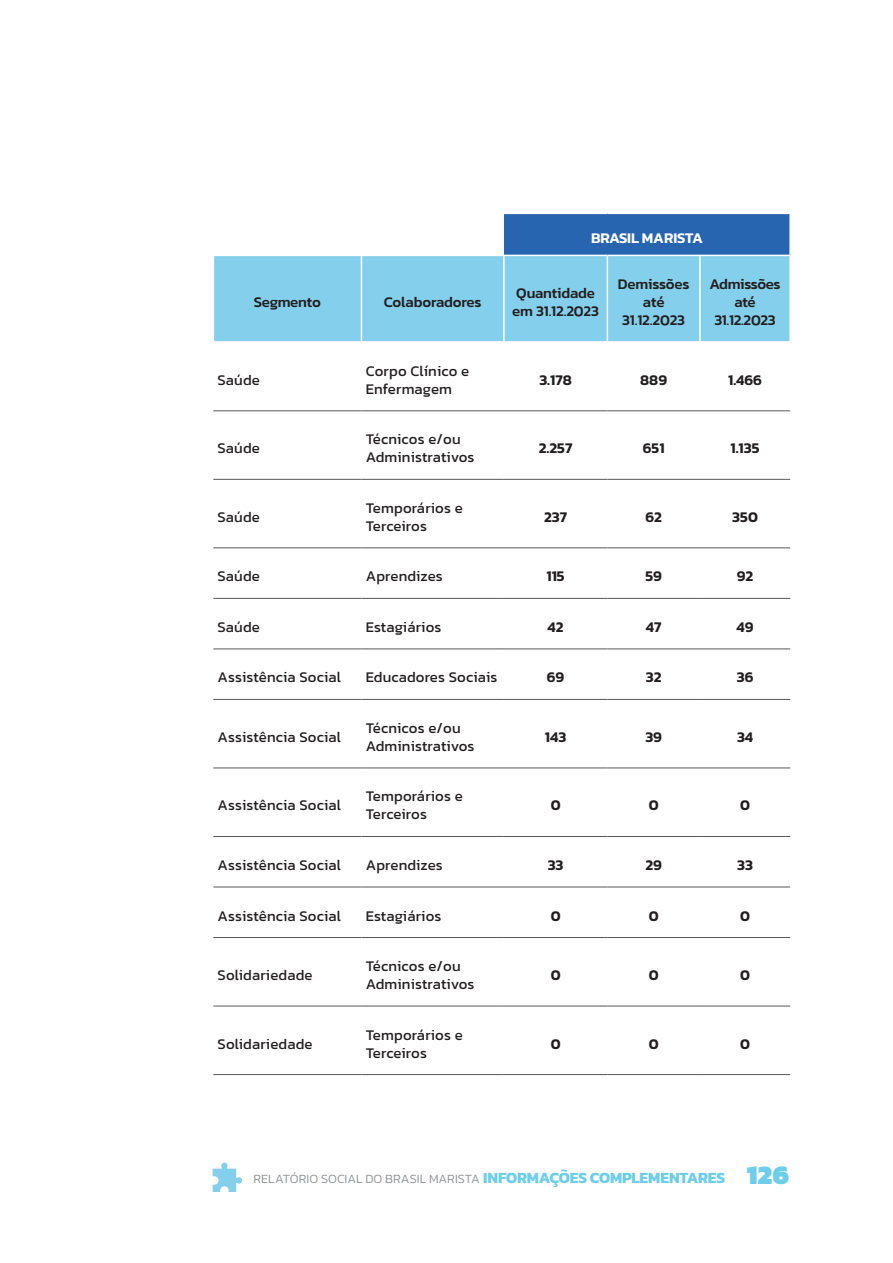
<style>
.page{position:relative;width:893px;height:1263px;background:#fff}
.page>*{position:absolute;margin:0;border:0;box-sizing:border-box;transform-origin:0 0}
.t1{font:15px/18px "Kanit";letter-spacing:.01em;color:#231f20}
.t2{font:500 15px/18px "Kanit";letter-spacing:-.01em;color:#231f20;text-align:center}
.t3{font:600 15px "Kanit";color:#231f20}
.t4{font:600 15px "Kanit";letter-spacing:-.01em;color:#fff}
.t5{font:300 12.75px "Kanit";color:#939598}
.s1{font-weight:700;font-size:15.75px;color:#6eceea}
.s2{font-weight:900;font-size:27px;color:#6eceea}
</style>
<div class="page">
<svg style="left:213px;top:1163px;width:29px;height:29px"></svg>
<div style="left:504px;top:213px;width:286px;height:42px;background:#2765b1"></div>
<div style="left:214px;top:256px;width:575px;height:85px;background:#84cfeb"></div>
<hr style="left:361px;top:256px;width:1px;height:85px;background:#fff">
<hr style="left:503px;top:256px;width:2px;height:85px;background:#fff">
<hr style="left:607px;top:256px;width:1px;height:85px;background:#fff">
<hr style="left:699px;top:256px;width:2px;height:85px;background:#fff">
<hr style="left:504px;top:213px;width:103px;height:1px;background:#fff">
<hr style="left:607px;top:213px;width:93px;height:1px;background:#fff">
<hr style="left:700px;top:213px;width:91px;height:1px;background:#fff">
<hr style="left:789px;top:214px;width:2px;height:41px;background:#fff">
<hr style="left:213px;top:410px;width:148px;height:1px;background:#57585a">
<hr style="left:361px;top:410px;width:143px;height:1px;background:#57585a">
<hr style="left:504px;top:410px;width:103px;height:1px;background:#57585a">
<hr style="left:607px;top:410px;width:93px;height:1px;background:#57585a">
<hr style="left:700px;top:410px;width:90px;height:1px;background:#57585a">
<hr style="left:213px;top:479px;width:148px;height:1px;background:#57585a">
<hr style="left:361px;top:479px;width:143px;height:1px;background:#57585a">
<hr style="left:504px;top:479px;width:103px;height:1px;background:#57585a">
<hr style="left:607px;top:479px;width:93px;height:1px;background:#57585a">
<hr style="left:700px;top:479px;width:90px;height:1px;background:#57585a">
<hr style="left:213px;top:547px;width:148px;height:1px;background:#57585a">
<hr style="left:361px;top:547px;width:143px;height:1px;background:#57585a">
<hr style="left:504px;top:547px;width:103px;height:1px;background:#57585a">
<hr style="left:607px;top:547px;width:93px;height:1px;background:#57585a">
<hr style="left:700px;top:547px;width:90px;height:1px;background:#57585a">
<hr style="left:213px;top:1006px;width:148px;height:1px;background:#57585a">
<hr style="left:361px;top:1006px;width:143px;height:1px;background:#57585a">
<hr style="left:504px;top:1006px;width:103px;height:1px;background:#57585a">
<hr style="left:607px;top:1006px;width:93px;height:1px;background:#57585a">
<hr style="left:700px;top:1006px;width:90px;height:1px;background:#57585a">
<hr style="left:213px;top:1074px;width:148px;height:1px;background:#57585a">
<hr style="left:361px;top:1074px;width:143px;height:1px;background:#57585a">
<hr style="left:504px;top:1074px;width:103px;height:1px;background:#57585a">
<hr style="left:607px;top:1074px;width:93px;height:1px;background:#57585a">
<hr style="left:700px;top:1074px;width:90px;height:1px;background:#57585a">
<hr style="left:213px;top:598px;width:148px;height:1px;background:#57585a">
<hr style="left:361px;top:598px;width:143px;height:1px;background:#57585a">
<hr style="left:504px;top:598px;width:103px;height:1px;background:#57585a">
<hr style="left:607px;top:598px;width:93px;height:1px;background:#57585a">
<hr style="left:700px;top:598px;width:90px;height:1px;background:#57585a">
<hr style="left:213px;top:648px;width:148px;height:1px;background:#57585a">
<hr style="left:361px;top:648px;width:143px;height:1px;background:#57585a">
<hr style="left:504px;top:648px;width:103px;height:1px;background:#57585a">
<hr style="left:607px;top:648px;width:93px;height:1px;background:#57585a">
<hr style="left:700px;top:648px;width:90px;height:1px;background:#57585a">
<hr style="left:213px;top:699px;width:148px;height:1px;background:#57585a">
<hr style="left:361px;top:699px;width:143px;height:1px;background:#57585a">
<hr style="left:504px;top:699px;width:103px;height:1px;background:#57585a">
<hr style="left:607px;top:699px;width:93px;height:1px;background:#57585a">
<hr style="left:700px;top:699px;width:90px;height:1px;background:#57585a">
<hr style="left:213px;top:767px;width:148px;height:1px;background:#57585a">
<hr style="left:361px;top:767px;width:143px;height:1px;background:#57585a">
<hr style="left:504px;top:767px;width:103px;height:1px;background:#57585a">
<hr style="left:607px;top:767px;width:93px;height:1px;background:#57585a">
<hr style="left:700px;top:767px;width:90px;height:1px;background:#57585a">
<hr style="left:213px;top:836px;width:148px;height:1px;background:#57585a">
<hr style="left:361px;top:836px;width:143px;height:1px;background:#57585a">
<hr style="left:504px;top:836px;width:103px;height:1px;background:#57585a">
<hr style="left:607px;top:836px;width:93px;height:1px;background:#57585a">
<hr style="left:700px;top:836px;width:90px;height:1px;background:#57585a">
<hr style="left:213px;top:887px;width:148px;height:1px;background:#57585a">
<hr style="left:361px;top:887px;width:143px;height:1px;background:#57585a">
<hr style="left:504px;top:887px;width:103px;height:1px;background:#57585a">
<hr style="left:607px;top:887px;width:93px;height:1px;background:#57585a">
<hr style="left:700px;top:887px;width:90px;height:1px;background:#57585a">
<hr style="left:213px;top:937px;width:148px;height:1px;background:#57585a">
<hr style="left:361px;top:937px;width:143px;height:1px;background:#57585a">
<hr style="left:504px;top:937px;width:103px;height:1px;background:#57585a">
<hr style="left:607px;top:937px;width:93px;height:1px;background:#57585a">
<hr style="left:700px;top:937px;width:90px;height:1px;background:#57585a">
<p class="t4" style="left:591px;top:226px;width:114px">BRASIL MARISTA</p>
<p class="t2" style="left:254px;top:292px;width:69px">Segmento</p>
<p class="t2" style="left:384px;top:292px;width:99px">Colaboradores</p>
<p class="t2" style="left:512px;top:283px;width:88px;text-align:left">Quantidade em 31.12.2023</p>
<p class="t2" style="left:618px;top:274px;width:73px">Demissões até<br>31.12.2023</p>
<p class="t2" style="left:709px;top:274px;width:73px">Admissões até<br>31.12.2023</p>
<p class="t1" style="left:218px;top:370px;width:44px">Saúde</p>
<p class="t1" style="left:366px;top:361px;width:105px">Corpo Clínico e<br>Enfermagem</p>
<p class="t3" style="left:539px;top:368px;width:34px">3.178</p>
<p class="t3" style="left:640px;top:368px;width:28px">889</p>
<p class="t3" style="left:728px;top:368px;width:35px">1.466</p>
<p class="t1" style="left:218px;top:439px;width:44px">Saúde</p>
<p class="t1" style="left:366px;top:430px;width:110px">Técnicos e/ou<br>Administrativos</p>
<p class="t3" style="left:539px;top:437px;width:35px">2.257</p>
<p class="t3" style="left:643px;top:437px;width:23px">651</p>
<p class="t3" style="left:730px;top:437px;width:31px">1.135</p>
<p class="t1" style="left:218px;top:507px;width:44px">Saúde</p>
<p class="t1" style="left:366px;top:498px;width:99px">Temporários e<br>Terceiros</p>
<p class="t3" style="left:544px;top:505px;width:25px">237</p>
<p class="t3" style="left:645px;top:505px;width:18px">62</p>
<p class="t3" style="left:732px;top:505px;width:27px">350</p>
<p class="t1" style="left:218px;top:567px;width:44px">Saúde</p>
<p class="t1" style="left:366px;top:567px;width:79px">Aprendizes</p>
<p class="t3" style="left:546px;top:565px;width:20px">115</p>
<p class="t3" style="left:645px;top:565px;width:18px">59</p>
<p class="t3" style="left:737px;top:565px;width:18px">92</p>
<p class="t1" style="left:218px;top:617px;width:44px">Saúde</p>
<p class="t1" style="left:366px;top:617px;width:77px">Estagiários</p>
<p class="t3" style="left:548px;top:615px;width:17px">42</p>
<p class="t3" style="left:646px;top:615px;width:17px">47</p>
<p class="t3" style="left:737px;top:615px;width:18px">49</p>
<p class="t1" style="left:218px;top:668px;width:125px">Assistência Social</p>
<p class="t1" style="left:366px;top:668px;width:133px">Educadores Sociais</p>
<p class="t3" style="left:547px;top:666px;width:19px">69</p>
<p class="t3" style="left:646px;top:666px;width:17px">32</p>
<p class="t3" style="left:737px;top:666px;width:18px">36</p>
<p class="t1" style="left:218px;top:728px;width:125px">Assistência Social</p>
<p class="t1" style="left:366px;top:719px;width:110px">Técnicos e/ou<br>Administrativos</p>
<p class="t3" style="left:545px;top:725px;width:23px">143</p>
<p class="t3" style="left:645px;top:725px;width:18px">39</p>
<p class="t3" style="left:737px;top:725px;width:18px">34</p>
<p class="t1" style="left:218px;top:796px;width:125px">Assistência Social</p>
<p class="t1" style="left:366px;top:787px;width:99px">Temporários e<br>Terceiros</p>
<p class="t3" style="left:551px;top:794px;width:11px">0</p>
<p class="t3" style="left:649px;top:794px;width:11px">0</p>
<p class="t3" style="left:740px;top:794px;width:11px">0</p>
<p class="t1" style="left:218px;top:856px;width:125px">Assistência Social</p>
<p class="t1" style="left:366px;top:856px;width:79px">Aprendizes</p>
<p class="t3" style="left:548px;top:853px;width:17px">33</p>
<p class="t3" style="left:645px;top:853px;width:18px">29</p>
<p class="t3" style="left:737px;top:853px;width:17px">33</p>
<p class="t1" style="left:218px;top:906px;width:125px">Assistência Social</p>
<p class="t1" style="left:366px;top:906px;width:77px">Estagiários</p>
<p class="t3" style="left:551px;top:904px;width:11px">0</p>
<p class="t3" style="left:649px;top:904px;width:11px">0</p>
<p class="t3" style="left:740px;top:904px;width:11px">0</p>
<p class="t1" style="left:218px;top:966px;width:96px">Solidariedade</p>
<p class="t1" style="left:366px;top:957px;width:110px">Técnicos e/ou<br>Administrativos</p>
<p class="t3" style="left:551px;top:963px;width:11px">0</p>
<p class="t3" style="left:649px;top:963px;width:11px">0</p>
<p class="t3" style="left:740px;top:963px;width:11px">0</p>
<p class="t1" style="left:218px;top:1034px;width:96px">Solidariedade</p>
<p class="t1" style="left:366px;top:1025px;width:99px">Temporários e<br>Terceiros</p>
<p class="t3" style="left:551px;top:1032px;width:11px">0</p>
<p class="t3" style="left:649px;top:1032px;width:11px">0</p>
<p class="t3" style="left:740px;top:1032px;width:11px">0</p>
<p class="t5" style="left:253px;top:1170px;width:537px">RELATÓRIO SOCIAL DO BRASIL MARISTA <span class="s1">INFORMAÇÕES COMPLEMENTARES</span> <span class="s2">126</span></p>
</div>
